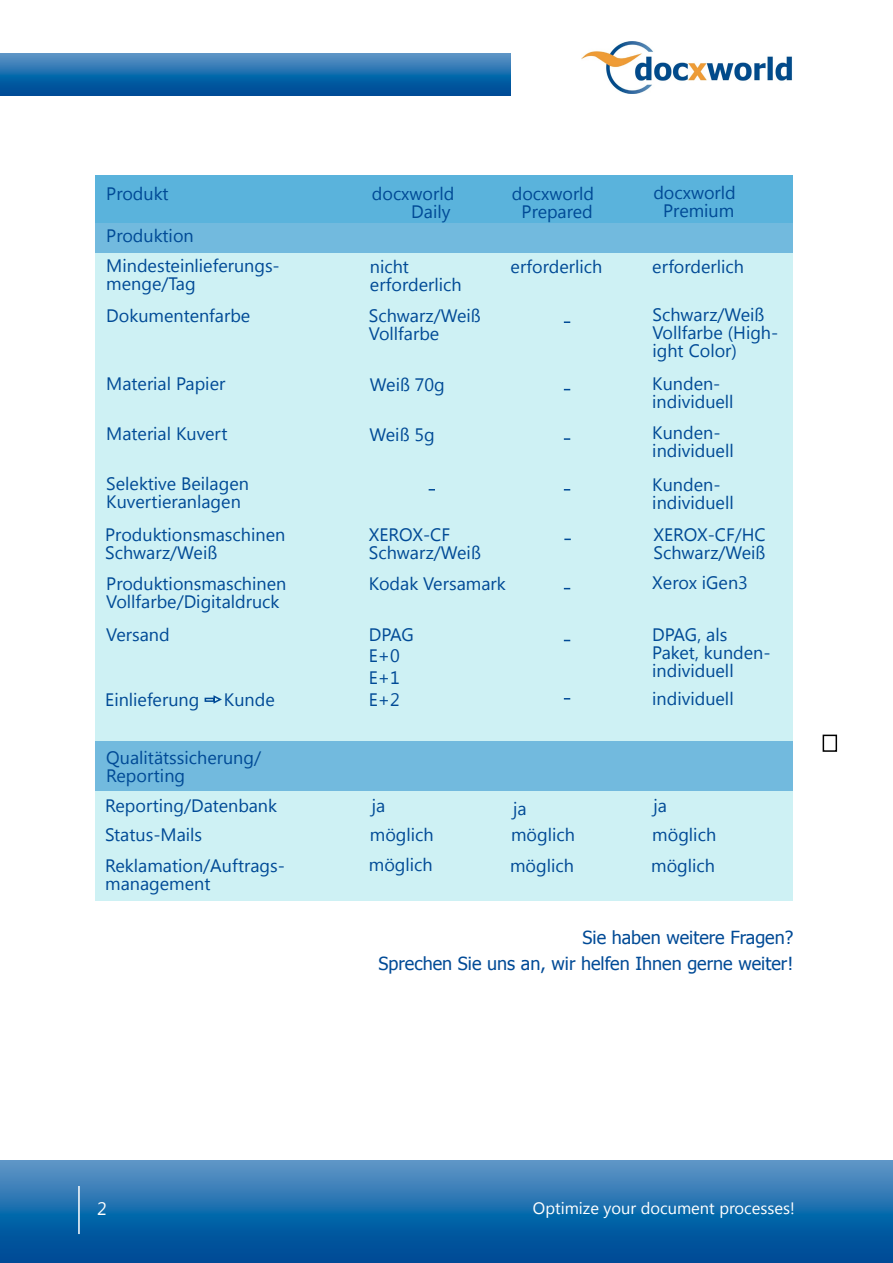
<style>
.page{position:relative;width:893px;height:1263px;background:#fff}
.page>*{position:absolute;margin:0;border:0;box-sizing:border-box;transform-origin:0 0}
.t1{font:18px/18px "Segoe UI";color:#004a96}
.t2{font:18px/27px "Tahoma";color:#004a96;text-align:right}
.t3{font:18px "Segoe UI";color:#fff}
.t4{font:16.5px "Segoe UI";color:#fff}
</style>
<div class="page">
<svg style="left:0;top:53px;width:510px;height:43px;background:#1f6cac"></svg>
<svg style="left:0;top:1161px;width:893px;height:102px;background:#1e6cac"></svg>
<hr style="left:78px;top:1186px;width:2px;height:48px;background:#fff">
<div style="left:96px;top:175px;width:697px;height:49px;background:#5ab3dc"></div>
<div style="left:96px;top:223px;width:697px;height:30px;background:#72bade"></div>
<div style="left:96px;top:253px;width:697px;height:489px;background:#cef1f4"></div>
<div style="left:95px;top:742px;width:698px;height:50px;background:#72bade"></div>
<div style="left:95px;top:791px;width:698px;height:110px;background:#cef1f4"></div>
<svg style="left:564px;top:321px;width:6px;height:2px"></svg>
<svg style="left:564px;top:438px;width:6px;height:2px"></svg>
<svg style="left:213px;top:695px;width:9px;height:9px"></svg>
<svg style="left:205px;top:698px;width:10px;height:4px"></svg>
<img style="left:581px;top:41px;width:212px;height:52px">
<div style="left:823px;top:735px;width:14px;height:17px;border:2px solid #000"></div>
<p class="t1" style="left:106px;top:184px;width:64px">Produkt</p>
<p class="t1" style="left:106px;top:221px;width:175px;line-height:29.1px">Produktion<br>Mindesteinlieferungs-</p>
<p class="t1" style="left:106px;top:266px;width:146px;line-height:32.8px">menge/Tag<br>Dokumentenfarbe</p>
<p class="t1" style="left:106px;top:374px;width:121px">Material Papier</p>
<p class="t1" style="left:106px;top:424px;width:123px">Material Kuvert</p>
<p class="t1" style="left:106px;top:473px;width:144px">Selektive Beilagen<br>Kuvertieranlagen</p>
<p class="t1" style="left:105px;top:525px;width:182px">Produktionsmaschinen<br>Schwarz/Weiß</p>
<p class="t1" style="left:106px;top:573px;width:182px">Produktionsmaschinen<br>Vollfarbe/Digitaldruck</p>
<p class="t1" style="left:106px;top:625px;width:65px">Versand</p>
<p class="t1" style="left:105px;top:690px;width:96px">Einlieferung</p>
<p class="t1" style="left:224px;top:690px;width:52px">Kunde</p>
<p class="t1" style="left:106px;top:747px;width:156px">Qualitätssicherung/<br>Reporting</p>
<p class="t1" style="left:105px;top:796px;width:173px">Reporting/Datenbank</p>
<p class="t1" style="left:105px;top:825px;width:99px">Status-Mails</p>
<p class="t1" style="left:105px;top:856px;width:181px">Reklamation/Auftrags&shy;management</p>
<p class="t1" style="left:372px;top:184px;width:84px;text-align:right">docxworld<br>Daily</p>
<p class="t1" style="left:370px;top:257px;width:93px">nicht erforderlich</p>
<p class="t1" style="left:369px;top:306px;width:113px">Schwarz/Weiß<br>Vollfarbe</p>
<p class="t1" style="left:370px;top:375px;width:76px">Weiß 70g</p>
<p class="t1" style="left:369px;top:425px;width:67px">Weiß 5g</p>
<p class="t1" style="left:512px;top:183px;width:84px;text-align:center">docxworld<br>Prepared</p>
<p class="t1" style="left:511px;top:257px;width:93px">erforderlich</p>
<p class="t1" style="left:369px;top:525px;width:113px">XEROX-CF<br>Schwarz/Weiß</p>
<p class="t1" style="left:369px;top:573px;width:138px">Kodak Versamark</p>
<p class="t1" style="left:369px;top:623px;width:47px;line-height:21.6px">DPAG<br>E+0<br>E+1<br>E+2</p>
<p class="t1" style="left:653px;top:183px;width:84px;text-align:center">docxworld<br>Premium</p>
<p class="t1" style="left:652px;top:257px;width:93px">erforderlich</p>
<p class="t1" style="left:652px;top:305px;width:127px">Schwarz/Weiß<br>Vollfarbe (High&shy;ight Color)</p>
<p class="t1" style="left:652px;top:374px;width:83px">Kunden&shy;individuell</p>
<p class="t1" style="left:652px;top:423px;width:83px">Kunden&shy;individuell</p>
<p class="t1" style="left:652px;top:475px;width:83px">Kunden&shy;individuell</p>
<p class="t1" style="left:653px;top:525px;width:114px">XEROX-CF/HC<br>Schwarz/Weiß</p>
<p class="t1" style="left:652px;top:573px;width:97px">Xerox iGen3</p>
<p class="t1" style="left:652px;top:625px;width:120px">DPAG, als<br>Paket, kunden&shy;individuell</p>
<p class="t1" style="left:652px;top:689px;width:83px">individuell</p>
<p class="t1" style="left:372px;top:796px;width:15px">ja</p>
<p class="t1" style="left:653px;top:796px;width:15px">ja</p>
<p class="t1" style="left:513px;top:798px;width:15px">ja</p>
<p class="t1" style="left:369px;top:819px;width:66px;line-height:30.5px">möglich möglich</p>
<p class="t1" style="left:510px;top:818px;width:66px;line-height:31px">möglich möglich</p>
<p class="t1" style="left:651px;top:818px;width:66px;line-height:31px">möglich möglich</p>
<p class="t2" style="left:379px;top:923px;width:416px">Sie haben weitere Fragen?<br>Sprechen Sie uns an, wir helfen Ihnen gerne weiter!</p>
<p class="t3" style="left:97px;top:1196px;width:11px">2</p>
<p class="t4" style="left:533px;top:1197px;width:263px">Optimize your document processes!</p>
</div>
